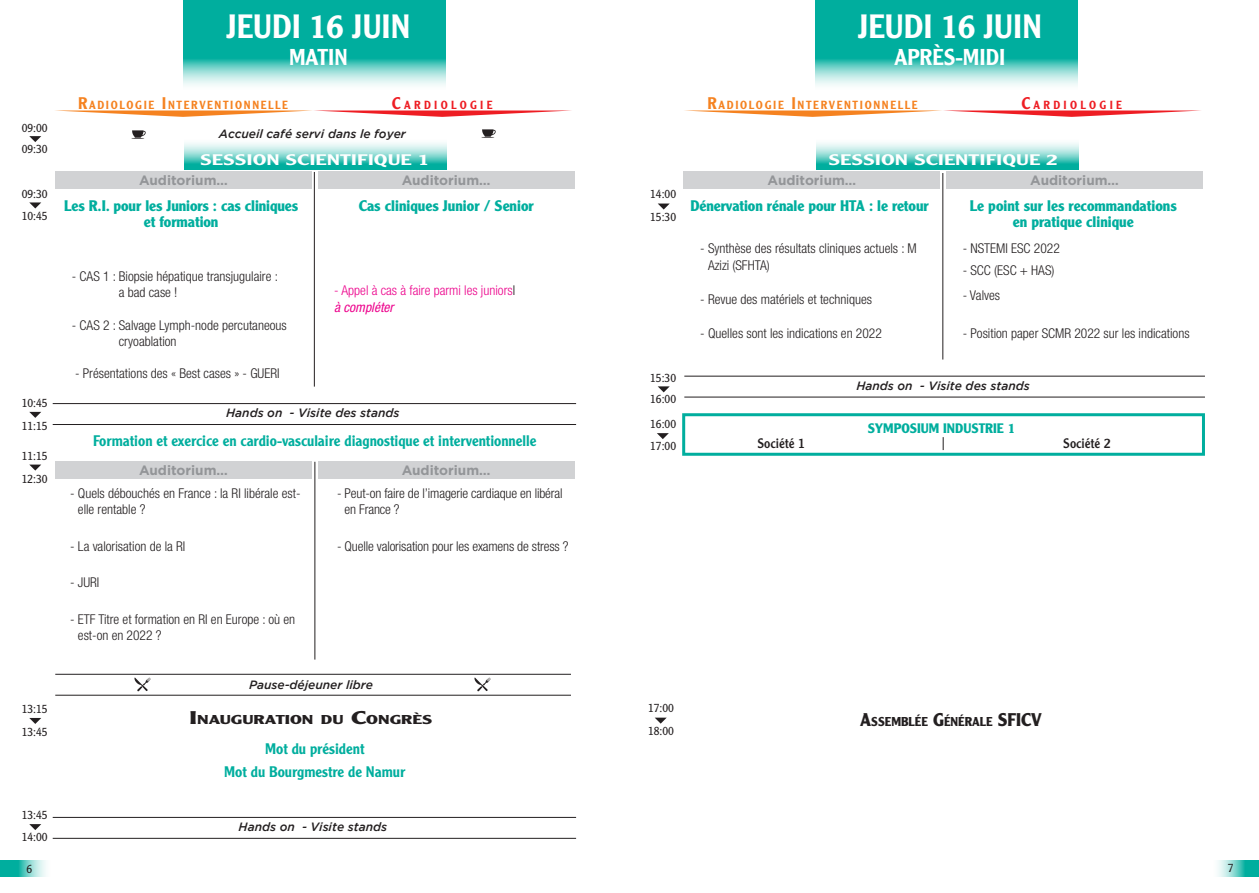
<style>
.page{position:relative;width:1259px;height:893px;background:#fff}
.page>*{position:absolute;margin:0;border:0;box-sizing:border-box;transform-origin:0 0}
.t1{font:500 33px "Clearface Gothic LH";color:#fff}
.t2{font:500 22.5px "Clearface Gothic LH";color:#fff}
.t3{font:700 15px/16.2px "Clearface Gothic LH";letter-spacing:-.005em;color:#00ae9e;text-align:center}
.t4{font:500 15px/22.2px "Clearface Gothic LH";color:#00ae9e;text-align:center}
.t5{font:500 15px "Clearface Gothic LH";color:#fff;scale:1.5 1}
.t6{font:300 condensed 13.5px/16.2px "Helvetica Neue";color:#231f20}
.t7{font:700 13.5px "Gotham";color:#939598}
.t8{font:300 condensed 13.5px/16.2px "Helvetica Neue";color:#ed028c}
.t9{font:700 13.5px "Clearface Gothic LH";color:#00ae9e}
.t10{font:13.5px "Clearface Gothic LH";color:#231f20}
.t11{font:700 12.6px "Clearface Gothic LH";color:#231f20}
.t12{font:700 12.6px "Clearface Gothic LH";color:#231f20;scale:1.5 1}
.t13{font:italic 500 12px "Gotham";color:#231f20}
.t14{font:300 12px/20.7px "Clearface Gothic LH";color:#231f20}
.t15{font:500 11.55px "Clearface Gothic LH";letter-spacing:.145em;color:#f58220}
.t16{font:500 11.55px "Clearface Gothic LH";letter-spacing:.285em;color:#ee1d23}
.s1{font-size:16.5px}
.s2{color:#231f20}
.s3{font-weight:400;font-style:italic}
.s4{font-size:18px}
</style>
<div class="page">
<svg style="left:816px;top:143px;width:262px;height:27px;background:#73d2c9"></svg>
<svg style="left:185px;top:143px;width:261px;height:27px;background:#73d2c9"></svg>
<svg style="left:184px;top:0;width:262px;height:86px;background:#30bdb0"></svg>
<svg style="left:815px;top:0;width:262px;height:86px;background:#30bdb0"></svg>
<div style="left:682px;top:413px;width:523px;height:43px;border:3px solid #00ae9e"></div>
<div style="left:55px;top:462px;width:256px;height:17px;background:#d1d2d4"></div>
<div style="left:318px;top:462px;width:256px;height:17px;background:#d1d2d4"></div>
<hr style="left:314px;top:462px;width:1px;height:198px;background:#231f20">
<svg style="left:55px;top:110px;width:516px;height:7px"></svg>
<svg style="left:684px;top:110px;width:517px;height:7px"></svg>
<div style="left:55px;top:172px;width:256px;height:17px;background:#d1d2d4"></div>
<div style="left:318px;top:172px;width:256px;height:17px;background:#d1d2d4"></div>
<div style="left:684px;top:172px;width:256px;height:17px;background:#d1d2d4"></div>
<div style="left:946px;top:172px;width:256px;height:17px;background:#d1d2d4"></div>
<svg style="left:1218px;top:860px;width:41px;height:16px"></svg>
<svg style="left:0;top:860px;width:46px;height:16px"></svg>
<svg style="left:29px;top:136px;width:12px;height:6px"></svg>
<svg style="left:658px;top:204px;width:11px;height:6px"></svg>
<svg style="left:658px;top:386px;width:12px;height:6px"></svg>
<svg style="left:29px;top:202px;width:12px;height:6px"></svg>
<svg style="left:29px;top:412px;width:12px;height:6px"></svg>
<svg style="left:29px;top:465px;width:12px;height:6px"></svg>
<svg style="left:29px;top:718px;width:12px;height:6px"></svg>
<svg style="left:29px;top:824px;width:12px;height:6px"></svg>
<svg style="left:657px;top:433px;width:12px;height:6px"></svg>
<svg style="left:655px;top:718px;width:12px;height:6px"></svg>
<hr style="left:53px;top:403px;width:523px;height:1px;background:#231f20">
<hr style="left:53px;top:424px;width:523px;height:1px;background:#231f20">
<hr style="left:684px;top:376px;width:521px;height:1px;background:#231f20">
<hr style="left:684px;top:397px;width:521px;height:1px;background:#231f20">
<hr style="left:53px;top:817px;width:523px;height:1px;background:#231f20">
<hr style="left:53px;top:838px;width:523px;height:1px;background:#231f20">
<hr style="left:314px;top:172px;width:1px;height:215px;background:#231f20">
<hr style="left:942px;top:173px;width:1px;height:187px;background:#231f20">
<svg style="left:942px;top:437px;width:1px;height:13px"></svg>
<img style="left:131px;top:130px;width:15px;height:9px">
<img style="left:481px;top:129px;width:15px;height:9px">
<hr style="left:55px;top:674px;width:516px;height:1px;background:#231f20">
<hr style="left:55px;top:695px;width:516px;height:1px;background:#231f20">
<img style="left:134px;top:677px;width:17px;height:15px">
<img style="left:474px;top:677px;width:17px;height:15px">
<p class="t14" style="left:22px;top:118px;width:27px">09:00<br>09:30</p>
<p class="t14" style="left:22px;top:183px;width:27px;line-height:21.8px">09:30<br>10:45</p>
<p class="t14" style="left:22px;top:393px;width:27px">10:45</p>
<p class="t14" style="left:22px;top:415px;width:27px">11:15</p>
<p class="t14" style="left:22px;top:445px;width:27px">11:15</p>
<p class="t14" style="left:22px;top:468px;width:27px">12:30</p>
<p class="t14" style="left:22px;top:699px;width:27px">13:15</p>
<p class="t14" style="left:22px;top:721px;width:27px">13:45</p>
<p class="t14" style="left:22px;top:804px;width:27px;line-height:21.9px">13:45<br>14:00</p>
<h1 class="t1" style="left:226px;top:6px;width:185px">JEUDI 16 JUIN</h1>
<h2 class="t2" style="left:289px;top:43px;width:60px">MATIN</h2>
<h1 class="t1" style="left:858px;top:6px;width:185px">JEUDI 16 JUIN</h1>
<h2 class="t2" style="left:894px;top:43px;width:112px">APRÈS-MIDI</h2>
<p class="t15" style="left:78px;top:98px;width:211px"><span class="s1">R</span>ADIOLOGIE <span class="s1">I</span> NTERVENTIONNELL E</p>
<p class="t16" style="left:392px;top:98px;width:102px"><span class="s1">C</span>ARDIOLOGIE</p>
<p class="t15" style="left:707px;top:98px;width:211px"><span class="s1">R</span>ADIOLOGIE <span class="s1">I</span> NTERVENTIONNELL E</p>
<p class="t16" style="left:1021px;top:98px;width:102px"><span class="s1">C</span>ARDIOLOGIE</p>
<p class="t13" style="left:219px;top:127px;width:188px">Accueil café servi dans le foyer</p>
<p class="t5" style="left:200px;top:150px;width:154px">SESSION SCIENTIFIQUE 1</p>
<p class="t5" style="left:828px;top:150px;width:154px">SESSION SCIENTIFIQUE 2</p>
<p class="t7" style="left:139px;top:173px;width:90px">Auditorium…</p>
<p class="t7" style="left:402px;top:173px;width:90px">Auditorium…</p>
<p class="t7" style="left:767px;top:173px;width:90px">Auditorium…</p>
<p class="t7" style="left:1030px;top:173px;width:90px">Auditorium…</p>
<p class="t3" style="left:64px;top:197px;width:236px">Les R.I. pour les Juniors : cas cliniques et formation</p>
<p class="t14" style="left:650px;top:183px;width:27px;line-height:22.8px">14:00<br>15:30</p>
<p class="t3" style="left:359px;top:197px;width:176px">Cas cliniques Junior / Senior</p>
<p class="t3" style="left:690px;top:197px;width:240px">Dénervation rénale pour HTA : le retour</p>
<p class="t6" style="left:708px;top:240px;width:210px;text-indent:-8px">- Synthèse des résultats cliniques actuels : M<br>Azizi (SFHTA)</p>
<p class="t6" style="left:700px;top:291px;width:173px">- Revue des matériels et techniques</p>
<p class="t6" style="left:700px;top:325px;width:183px">- Quelles sont les indications en 2022</p>
<p class="t3" style="left:969px;top:197px;width:209px">Le point sur les recommandations en pratique clinique</p>
<p class="t6" style="left:962px;top:240px;width:99px">- NSTEMI ESC 2022</p>
<p class="t6" style="left:962px;top:262px;width:93px">- SCC (ESC + HAS)</p>
<p class="t6" style="left:962px;top:287px;width:39px">- Valves</p>
<p class="t6" style="left:962px;top:325px;width:228px">- Position paper SCMR 2022 sur les indications</p>
<p class="t6" style="left:119px;top:268px;width:161px;text-indent:-47px">- CAS 1 : Biopsie hépatique transjugulaire : a bad case !</p>
<p class="t6" style="left:119px;top:317px;width:169px;text-indent:-47px">- CAS 2 : Salvage Lymph-node percutaneous cryoablation</p>
<p class="t6" style="left:75px;top:365px;width:206px">- Présentations des « Best cases » - GUERI</p>
<p class="t8" style="left:334px;top:282px;width:182px">- Appel à cas à faire parmi les juniors<span class="s2">I </span><span class="s3">à compléter</span></p>
<p class="t14" style="left:650px;top:368px;width:27px">15:30<br>16:00</p>
<p class="t13" style="left:856px;top:379px;width:175px">Hands on - Visite des stands</p>
<p class="t13" style="left:226px;top:406px;width:175px">Hands on - Visite des stands</p>
<p class="t4" style="left:93px;top:430px;width:445px">Formation et exercice en cardio-vasculaire diagnostique et interventionnelle</p>
<p class="t7" style="left:139px;top:463px;width:90px">Auditorium…</p>
<p class="t7" style="left:402px;top:463px;width:90px">Auditorium…</p>
<p class="t6" style="left:78px;top:485px;width:224px;text-indent:-8px">- Quels débouchés en France : la RI libérale est&shy;elle rentable ?</p>
<p class="t6" style="left:70px;top:538px;width:117px">- La valorisation de la RI</p>
<p class="t6" style="left:70px;top:574px;width:31px">- JURI</p>
<p class="t6" style="left:78px;top:611px;width:219px;text-indent:-8px">- ETF Titre et formation en RI en Europe : où en est-on en 2022 ?</p>
<p class="t6" style="left:344px;top:485px;width:219px;text-indent:-7px">- Peut-on faire de l’imagerie cardiaque en libéral en France ?</p>
<p class="t6" style="left:337px;top:538px;width:233px">- Quelle valorisation pour les examens de stress ?</p>
<p class="t13" style="left:249px;top:678px;width:126px">Pause-déjeuner libre</p>
<p class="t12" style="left:190px;top:712px;width:163px"><span class="s4">I</span>NAUGURATION DU <span class="s4">C</span>ONGRÈS</p>
<p class="t4" style="left:224px;top:738px;width:183px">Mot du président<br>Mot du Bourgmestre de Namur</p>
<p class="t13" style="left:239px;top:820px;width:150px">Hands on - Visite stands</p>
<p class="t14" style="left:650px;top:412px;width:27px;line-height:22.5px">16:00<br>17:00</p>
<p class="t14" style="left:648px;top:697px;width:27px;line-height:22.5px">17:00<br>18:00</p>
<p class="t9" style="left:867px;top:421px;width:149px">SYMPOSIUM INDUSTRIE 1</p>
<p class="t10" style="left:757px;top:435px;width:49px">Société 1</p>
<p class="t10" style="left:1063px;top:435px;width:49px">Société 2</p>
<p class="t11" style="left:860px;top:714px;width:183px"><span class="s4">A</span>SSEMBLÉE <span class="s4">G</span>ÉNÉRALE <span class="s4">SFICV</span></p>
<p class="t14" style="left:26px;top:858px;width:7px">6</p>
<p class="t14" style="left:1227px;top:858px;width:7px">7</p>
</div>
